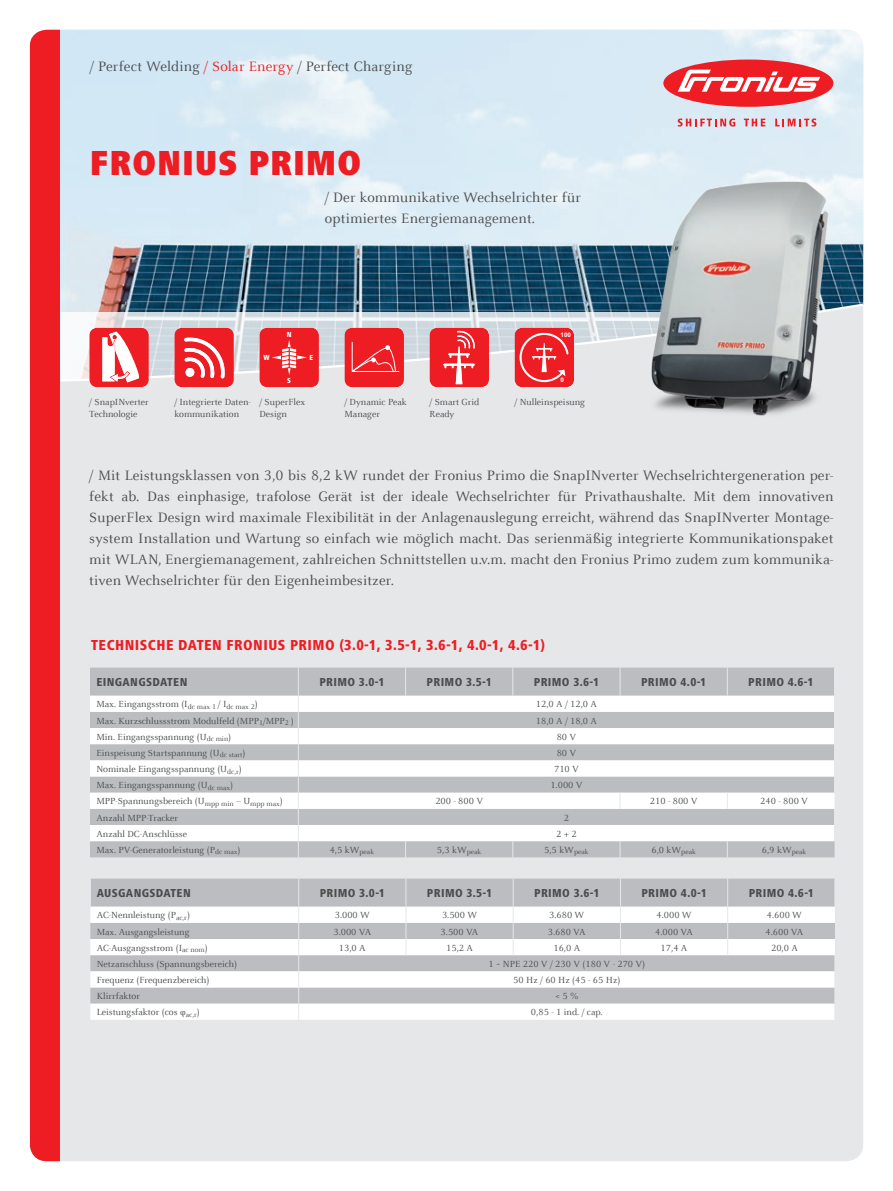
<style>
.page{position:relative;width:893px;height:1191px;background:#fff}
.page>*{position:absolute;margin:0;border:0;box-sizing:border-box;transform-origin:0 0}
.t1{font:900 condensed 36px "Frutiger Next LTW1 G";letter-spacing:.02em;color:#ee1d23}
.t2{font:15px/21px "Celeste Offc Pro";letter-spacing:.01em;color:#4b4c4d;text-align:justify}
.t3{font:800 condensed 15px "Frutiger Next LTW1 G";letter-spacing:.03em;color:#ee1d23}
.t4{font:800 condensed 12px "Frutiger Next LTW1 G";letter-spacing:.03em;color:#4b4c4d}
.t5{font:9.75px/12px "Celeste Offc Pro";color:#4b4c4d}
.t6{font:800 condensed 7.5px "Frutiger Next LTW1 G";color:#fff}
.t7{font:700 6.3px "Arial";color:#fff}
.s1{color:#ee1d23}
</style>
<div class="page">
<div style="left:30px;top:30px;width:833px;height:1131px;background:#e6e7e9;border-radius:17px"></div>
<svg style="left:60px;top:30px;width:803px;height:352px"></svg>
<img style="left:637px;top:162px;width:203px;height:254px">
<div style="left:663px;top:60px;width:170px;height:47px;background:#ee1d23;border-radius:50%"></div>
<svg style="left:678px;top:70px;width:142px;height:22px"></svg>
<svg style="left:678px;top:118px;width:57px;height:9px"></svg>
<svg style="left:744px;top:119px;width:21px;height:7px"></svg>
<svg style="left:775px;top:118px;width:41px;height:9px"></svg>
<svg style="left:89px;top:328px;width:60px;height:59px;background:#f26b6f"></svg>
<svg style="left:174px;top:328px;width:60px;height:59px;background:#ef484d"></svg>
<svg style="left:259px;top:328px;width:60px;height:59px;background:#ee3137"></svg>
<svg style="left:344px;top:328px;width:60px;height:59px;background:#ee2b31"></svg>
<hr style="left:352px;top:371px;width:47px;height:1px;background:#fff">
<hr style="left:352px;top:342px;width:1px;height:30px;background:#fff">
<svg style="left:429px;top:328px;width:60px;height:59px;background:#ee3b40"></svg>
<svg style="left:514px;top:328px;width:60px;height:59px;background:#ef3e44"></svg>
<div style="left:30px;top:30px;width:30px;height:1131px;background:#ee1d23"></div>
<div style="left:90px;top:667px;width:744px;height:190px;background:#bcbdc0"></div>
<svg style="left:90px;top:695px;width:744px;height:146px;background:#e1e1e3"></svg>
<svg style="left:405px;top:667px;width:1px;height:28px"></svg>
<svg style="left:512px;top:667px;width:1px;height:28px"></svg>
<svg style="left:620px;top:667px;width:1px;height:28px"></svg>
<svg style="left:727px;top:667px;width:1px;height:28px"></svg>
<svg style="left:620px;top:792px;width:1px;height:17px"></svg>
<svg style="left:727px;top:792px;width:1px;height:17px"></svg>
<svg style="left:405px;top:841px;width:1px;height:16px"></svg>
<svg style="left:512px;top:841px;width:1px;height:16px"></svg>
<svg style="left:620px;top:841px;width:1px;height:16px"></svg>
<svg style="left:727px;top:841px;width:1px;height:16px"></svg>
<svg style="left:298px;top:667px;width:1px;height:190px"></svg>
<div style="left:91px;top:878px;width:743px;height:28px;background:#bcbdc0"></div>
<svg style="left:90px;top:906px;width:745px;height:113px;background:#e2e2e3"></svg>
<svg style="left:834px;top:878px;width:1px;height:28px"></svg>
<svg style="left:406px;top:878px;width:1px;height:77px"></svg>
<svg style="left:513px;top:878px;width:1px;height:77px"></svg>
<svg style="left:620px;top:878px;width:1px;height:77px"></svg>
<svg style="left:727px;top:878px;width:1px;height:77px"></svg>
<svg style="left:298px;top:878px;width:1px;height:141px"></svg>
<svg style="left:834px;top:955px;width:1px;height:64px"></svg>
<h2 class="t2" style="left:90px;top:55px;width:324px">/ Perfect Welding <span class="s1">/ Solar Energy</span> / Perfect Charging</h2>
<h1 class="t1" style="left:90px;top:142px;width:273px">FRONIUS PRIMO</h1>
<h2 class="t2" style="left:325px;top:186px;width:258px">/ Der kommunikative Wechselrichter für optimiertes Energiemanagement.</h2>
<p class="t5" style="left:89px;top:395px;width:61px">/ SnapINverter<br>Technologie</p>
<p class="t5" style="left:174px;top:395px;width:78px">/ Integrierte Daten&shy;kommunikation</p>
<p class="t6" style="left:263px;top:353px;width:8px">W</p>
<p class="t6" style="left:287px;top:330px;width:6px">N</p>
<p class="t6" style="left:287px;top:377px;width:5px">S</p>
<p class="t6" style="left:309px;top:353px;width:5px">E</p>
<p class="t5" style="left:259px;top:395px;width:47px">/ SuperFlex<br>Design</p>
<p class="t5" style="left:344px;top:395px;width:64px">/ Dynamic Peak<br>Manager</p>
<p class="t7" style="left:561px;top:331px;width:12px">100</p>
<p class="t7" style="left:561px;top:376px;width:5px">0</p>
<p class="t5" style="left:429px;top:395px;width:51px">/ Smart Grid<br>Ready</p>
<p class="t5" style="left:514px;top:395px;width:72px">/ Nulleinspeisung</p>
<p class="t2" style="left:89px;top:465px;width:746px">/ Mit Leistungsklassen von 3,0 bis 8,2 kW rundet der Fronius Primo die SnapINverter Wechselrichtergeneration per&shy;fekt ab. Das einphasige, trafolose Gerät ist der ideale Wechselrichter für Privathaushalte. Mit dem innovativen SuperFlex Design wird maximale Flexibilität in der Anlagenauslegung erreicht, während das SnapINverter Montage&shy;system Installation und Wartung so einfach wie möglich macht. Das serienmäßig integrierte Kommunikationspaket mit WLAN, Energiemanagement, zahlreichen Schnittstellen u.v.m. macht den Fronius Primo zudem zum kommunika&shy;tiven Wechselrichter für den Eigenheimbesitzer.</p>
<h2 class="t3" style="left:91px;top:636px;width:455px">TECHNISCHE DATEN FRONI US PRIMO (3.0-1, 3.5-1, 3.6-1, 4.0-1, 4.6-1)</h2>
<p class="t4" style="left:96px;top:675px;width:93px">EINGANGSDATEN</p>
<p class="t4" style="left:319px;top:675px;width:67px">PRIMO 3.0-1</p>
<p class="t4" style="left:427px;top:675px;width:67px">PRIMO 3.5-1</p>
<p class="t4" style="left:534px;top:675px;width:67px">PRIMO 3.6-1</p>
<p class="t4" style="left:641px;top:675px;width:67px">PRIMO 4.0-1</p>
<p class="t4" style="left:748px;top:675px;width:67px">PRIMO 4.6-1</p>
<p class="t5" style="left:96px;top:698px;width:163px">Max. Eingangsstrom (I<sub>dc</sub> <sub>max</sub> <sub>1</sub> / I<sub>dc</sub> <sub>max</sub> <sub>2</sub>)</p>
<p class="t5" style="left:536px;top:698px;width:63px">12,0 A / 12,0 A</p>
<p class="t5" style="left:96px;top:714px;width:199px">Max. Kurzschlussstrom Modulfeld (MPP<sub>1</sub>/MPP<sub>2</sub> )</p>
<p class="t5" style="left:536px;top:714px;width:63px">18,0 A / 18,0 A</p>
<p class="t5" style="left:96px;top:730px;width:136px">Min. Eingangsspannung (U<sub>dc</sub> <sub>min</sub>)</p>
<p class="t5" style="left:557px;top:730px;width:21px">80 V</p>
<p class="t5" style="left:96px;top:746px;width:151px">Einspeisung Startspannung (U<sub>dc</sub> <sub>start</sub>)</p>
<p class="t5" style="left:557px;top:746px;width:21px">80 V</p>
<p class="t5" style="left:96px;top:763px;width:147px">Nominale Eingangsspannung (U<sub>dc,r</sub>)</p>
<p class="t5" style="left:554px;top:763px;width:26px">710 V</p>
<p class="t5" style="left:96px;top:779px;width:138px">Max. Eingangsspannung (U<sub>dc</sub> <sub>max</sub>)</p>
<p class="t5" style="left:550px;top:779px;width:34px">1.000 V</p>
<p class="t5" style="left:96px;top:795px;width:188px">MPP-Spannungsbereich (U<sub>mpp</sub> <sub>min</sub> – U<sub>mpp</sub> <sub>max</sub>)</p>
<p class="t5" style="left:435px;top:795px;width:49px">200 - 800 V</p>
<p class="t5" style="left:650px;top:795px;width:49px">210 - 800 V</p>
<p class="t5" style="left:760px;top:795px;width:49px">240 - 800 V</p>
<p class="t5" style="left:96px;top:811px;width:83px">Anzahl MPP-Tracker</p>
<p class="t5" style="left:564px;top:811px;width:7px">2</p>
<p class="t5" style="left:96px;top:827px;width:92px">Anzahl DC-Anschlüsse</p>
<p class="t5" style="left:556px;top:827px;width:22px">2 + 2</p>
<p class="t5" style="left:96px;top:843px;width:146px">Max. PV-Generatorleistung (P<sub>dc</sub> <sub>max</sub>)</p>
<p class="t5" style="left:330px;top:843px;width:46px">4,5 kW<sub>peak</sub></p>
<p class="t5" style="left:437px;top:843px;width:46px">5,3 kW<sub>peak</sub></p>
<p class="t5" style="left:544px;top:843px;width:46px">5,5 kW<sub>peak</sub></p>
<p class="t5" style="left:651px;top:843px;width:46px">6,0 kW<sub>peak</sub></p>
<p class="t5" style="left:762px;top:843px;width:46px">6,9 kW<sub>peak</sub></p>
<p class="t4" style="left:97px;top:886px;width:96px">AUSGANGSDATEN</p>
<p class="t4" style="left:320px;top:886px;width:67px">PRIMO 3.0-1</p>
<p class="t4" style="left:427px;top:886px;width:67px">PRIMO 3.5-1</p>
<p class="t4" style="left:534px;top:886px;width:67px">PRIMO 3.6-1</p>
<p class="t4" style="left:641px;top:886px;width:67px">PRIMO 4.0-1</p>
<p class="t4" style="left:749px;top:886px;width:67px">PRIMO 4.6-1</p>
<p class="t5" style="left:97px;top:909px;width:95px">AC-Nennleistung (P<sub>ac,r</sub>)</p>
<p class="t5" style="left:335px;top:909px;width:37px">3.000 W</p>
<p class="t5" style="left:442px;top:909px;width:37px">3.500 W</p>
<p class="t5" style="left:549px;top:909px;width:37px">3.680 W</p>
<p class="t5" style="left:656px;top:909px;width:37px">4.000 W</p>
<p class="t5" style="left:767px;top:909px;width:37px">4.600 W</p>
<p class="t5" style="left:97px;top:925px;width:94px">Max. Ausgangsleistung</p>
<p class="t5" style="left:333px;top:925px;width:39px">3.000 VA</p>
<p class="t5" style="left:441px;top:925px;width:39px">3.500 VA</p>
<p class="t5" style="left:548px;top:925px;width:39px">3.680 VA</p>
<p class="t5" style="left:655px;top:925px;width:39px">4.000 VA</p>
<p class="t5" style="left:765px;top:925px;width:39px">4.600 VA</p>
<p class="t5" style="left:97px;top:941px;width:113px">AC-Ausgangsstrom (I<sub>ac</sub> <sub>nom</sub>)</p>
<p class="t5" style="left:339px;top:941px;width:28px">13,0 A</p>
<p class="t5" style="left:446px;top:941px;width:28px">15,2 A</p>
<p class="t5" style="left:553px;top:941px;width:28px">16,0 A</p>
<p class="t5" style="left:661px;top:941px;width:28px">17,4 A</p>
<p class="t5" style="left:771px;top:941px;width:28px">20,0 A</p>
<p class="t5" style="left:97px;top:957px;width:142px">Netzanschluss (Spannungsbereich)</p>
<p class="t5" style="left:488px;top:957px;width:158px">1 ~ NPE 220 V / 230 V (180 V - 270 V)</p>
<p class="t5" style="left:97px;top:973px;width:114px">Frequenz (Frequenzbereich)</p>
<p class="t5" style="left:513px;top:973px;width:109px">50 Hz / 60 Hz (45 - 65 Hz)</p>
<p class="t5" style="left:97px;top:990px;width:45px">Klirrfaktor</p>
<p class="t5" style="left:555px;top:990px;width:25px">&lt; 5 %</p>
<p class="t5" style="left:97px;top:1006px;width:105px">Leistungsfaktor (cos φ<sub>ac,r</sub>)</p>
<p class="t5" style="left:531px;top:1006px;width:73px">0,85 - 1 ind. / cap.</p>
</div>
